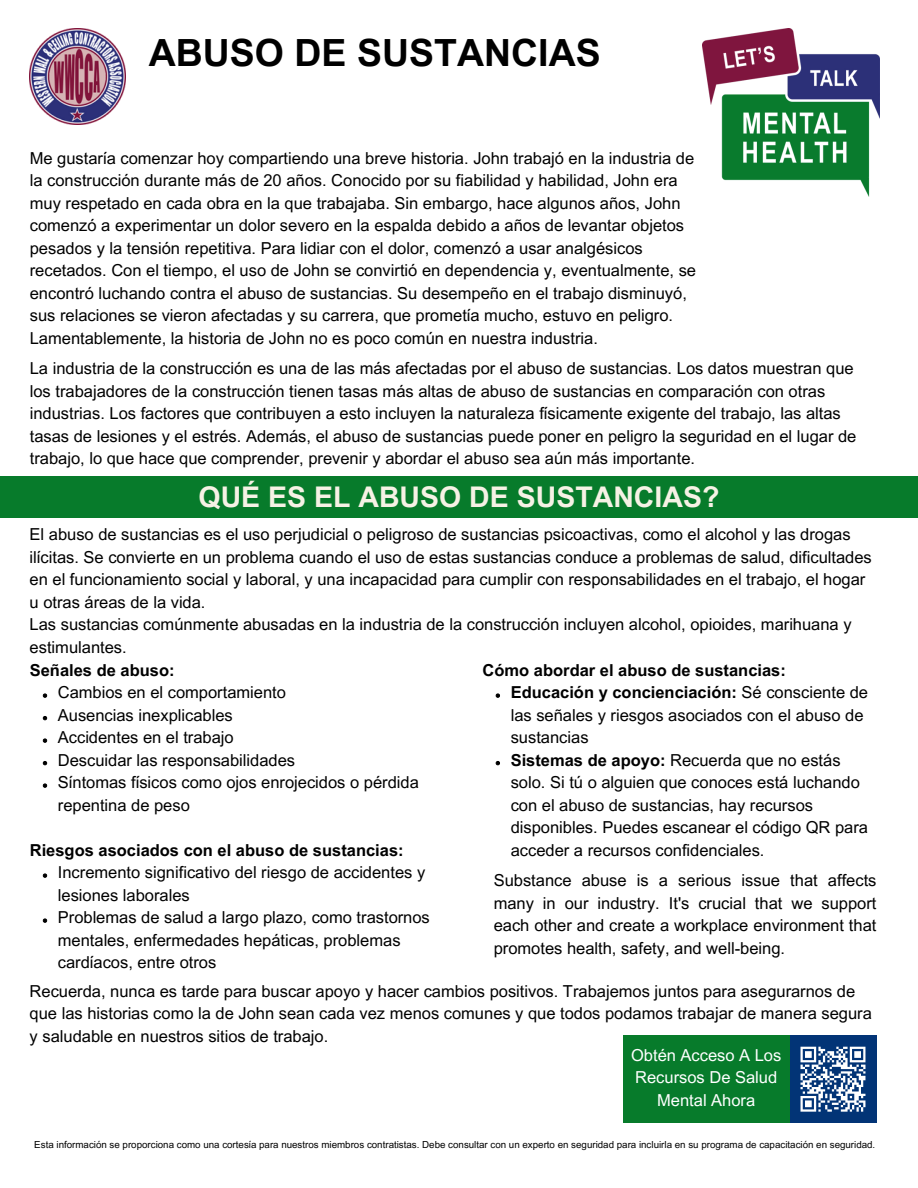
<style>
.page{position:relative;width:918px;height:1188px;background:#fff}
.page>*{position:absolute;margin:0;border:0;box-sizing:border-box;transform-origin:0 0}
.t1{font:700 37.5px "Arial MT Pro";color:#000}
.t2{font:700 28.5px "Arial MT Pro";color:#f6f2e5}
.t3{font:16.5px/22.5px "Arial MT Pro";color:#000}
.t4{font:700 16.5px "Arial MT Pro";color:#000}
.t5{font:16.5px/22.5px "Arial MT Pro";color:#fff;text-align:center}
.t6{font:9.75px "Arial MT Pro";color:#000}
.s1{font-weight:700}
</style>
<div class="page">
<div style="left:0;top:476px;width:918px;height:41px;background:#077b2b"></div>
<img style="left:30px;top:29px;width:95px;height:96px">
<svg style="left:43px;top:693px;width:4px;height:5px"></svg>
<svg style="left:43px;top:716px;width:4px;height:5px"></svg>
<svg style="left:43px;top:738px;width:4px;height:5px"></svg>
<svg style="left:43px;top:761px;width:4px;height:5px"></svg>
<svg style="left:43px;top:783px;width:4px;height:5px"></svg>
<svg style="left:43px;top:873px;width:4px;height:5px"></svg>
<svg style="left:43px;top:918px;width:4px;height:5px"></svg>
<svg style="left:495px;top:693px;width:5px;height:5px"></svg>
<svg style="left:495px;top:761px;width:5px;height:5px"></svg>
<img style="left:702px;top:29px;width:178px;height:168px">
<div style="left:789px;top:1035px;width:88px;height:88px;background:#023476"></div>
<svg style="left:800px;top:1046px;width:66px;height:66px"></svg>
<div style="left:623px;top:1035px;width:166px;height:88px;background:#077b2b"></div>
<h1 class="t1" style="left:149px;top:39px;width:454px">ABUSO DE SUSTANCIAS</h1>
<p class="t3" style="left:30px;top:149px;width:668px">Me gustaría comenzar hoy compartiendo una breve historia. John trabajó en la industria de la construcción durante más de 20 años. Conocido por su fiabilidad y habilidad, John era muy respetado en cada obra en la que trabajaba. Sin embargo, hace algunos años, John comenzó a experimentar un dolor severo en la espalda debido a años de levantar objetos pesados y la tensión repetitiva. Para lidiar con el dolor, comenzó a usar analgésicos recetados. Con el tiempo, el uso de John se convirtió en dependencia y, eventualmente, se encontró luchando contra el abuso de sustancias. Su desempeño en el trabajo disminuyó, sus relaciones se vieron afectadas y su carrera, que prometía mucho, estuvo en peligro.<br>Lamentablemente, la historia de John no es poco común en nuestra industria.</p>
<h4 class="t3" style="left:30px;top:359px;width:828px">La industria de la construcción es una de las más afectadas por el abuso de sustancias. Los datos muestran que los trabajadores de la construcción tienen tasas más altas de abuso de sustancias en comparación con otras industrias. Los factores que contribuyen a esto incluyen la naturaleza físicamente exigente del trabajo, las altas tasas de lesiones y el estrés. Además, el abuso de sustancias puede poner en peligro la seguridad en el lugar de trabajo, lo que hace que comprender, prevenir y abordar el abuso sea aún más importante.</h4>
<p class="t2" style="left:199px;top:486px;width:522px">QUÉ ES EL ABUSO DE SUSTANCIAS?</p>
<h4 class="t3" style="left:30px;top:525px;width:844px">El abuso de sustancias es el uso perjudicial o peligroso de sustancias psicoactivas, como el alcohol y las drogas ilícitas. Se convierte en un problema cuando el uso de estas sustancias conduce a problemas de salud, dificultades en el funcionamiento social y laboral, y una incapacidad para cumplir con responsabilidades en el trabajo, el hogar u otras áreas de la vida.<br>Las sustancias comúnmente abusadas en la industria de la construcción incluyen alcohol, opioides, marihuana y estimulantes.</h4>
<h2 class="t4" style="left:30px;top:664px;width:146px">Señales de abuso:</h2>
<h4 class="t3" style="left:58px;top:683px;width:230px">Cambios en el comportamiento</h4>
<h3 class="t3" style="left:58px;top:706px;width:177px">Ausencias inexplicables</h3>
<p class="t3" style="left:58px;top:728px;width:177px">Accidentes en el trabajo</p>
<p class="t3" style="left:58px;top:751px;width:239px">Descuidar las responsabilidades</p>
<p class="t3" style="left:58px;top:773px;width:363px">Síntomas físicos como ojos enrojecidos o pérdida repentina de peso</p>
<p class="t4" style="left:30px;top:844px;width:375px">Riesgos asociados con el abuso de sustancias:</p>
<p class="t3" style="left:58px;top:863px;width:369px">Incremento significativo del riesgo de accidentes y lesiones laborales</p>
<h3 class="t3" style="left:58px;top:908px;width:374px">Problemas de salud a largo plazo, como trastornos mentales, enfermedades hepáticas, problemas cardíacos, entre otros</h3>
<p class="t4" style="left:483px;top:664px;width:305px">Cómo abordar el abuso de sustancias:</p>
<p class="t3" style="left:511px;top:683px;width:359px"><span class="s1">Educación y concienciación:</span> Sé consciente de las señales y riesgos asociados con el abuso de sustancias</p>
<h3 class="t3" style="left:511px;top:751px;width:359px"><span class="s1">Sistemas de apoyo:</span> Recuerda que no estás solo. Si tú o alguien que conoces está luchando con el abuso de sustancias, hay recursos disponibles. Puedes escanear el código QR para acceder a recursos confidenciales.</h3>
<p class="t3" style="left:494px;top:871px;width:384px;text-align:justify">Substance abuse is a serious issue that affects many in our industry. It's crucial that we support each other and create a workplace environment that promotes health, safety, and well-being.</p>
<p class="t3" style="left:30px;top:982px;width:844px">Recuerda, nunca es tarde para buscar apoyo y hacer cambios positivos. Trabajemos juntos para asegurarnos de que las historias como la de John sean cada vez menos comunes y que todos podamos trabajar de manera segura y saludable en nuestros sitios de trabajo.</p>
<p class="t5" style="left:631px;top:1046px;width:152px">Obtén Acceso A Los<br>Recursos De Salud<br>Mental Ahora</p>
<h4 class="t6" style="left:34px;top:1141px;width:843px">Esta información se proporciona como una cortesía para nuestros miembros contratistas. Debe consultar con un experto en seguridad para incluirla en su programa de capacitación en seguridad.</h4>
</div>
